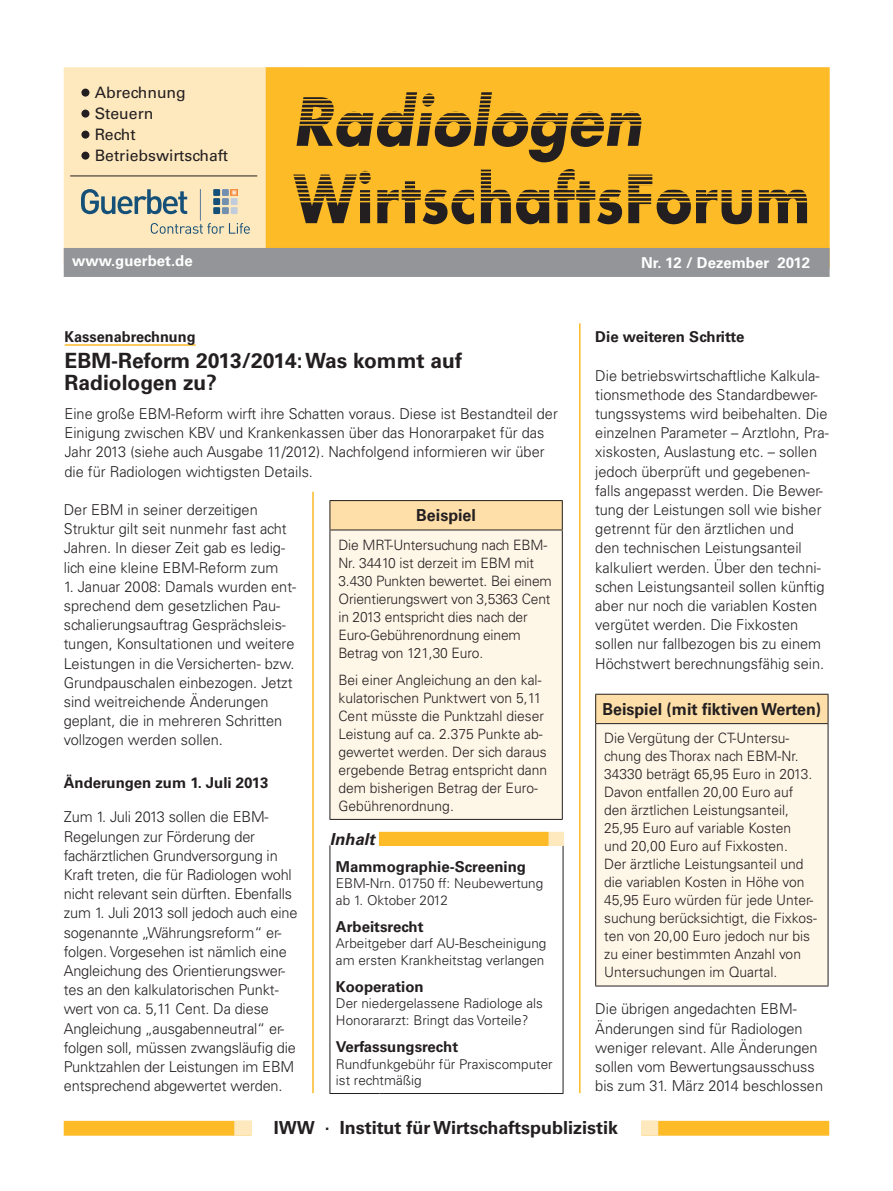
<style>
.page{position:relative;width:893px;height:1191px;background:#fff}
.page>*{position:absolute;margin:0;border:0;box-sizing:border-box;transform-origin:0 0}
.t1{font:700 64.5px "Futura";letter-spacing:.01em;color:#231f20;scale:.86 1}
.t2{font:italic 700 64.5px "Futura";letter-spacing:.01em;color:#231f20;scale:.9 1}
.t3{font:700 21px/22.5px "Univers";color:#231f20}
.t4{font:700 18px "Univers";color:#231f20}
.t5{font:700 16.5px "Univers";color:#231f20}
.t6{font:italic 700 16.5px "Univers";color:#231f20}
.t7{font:15.75px/21px "Univers";color:#231f20}
.t8{font:300 15px/19.2px "Univers";color:#231f20}
.t9{font:700 15px "Univers";color:#231f20}
.t10{font:700 15px "Univers";color:#fff}
.t11{font:300 14.25px/18px "Univers";color:#231f20}
.t12{font:300 13.5px/16.5px "Univers";color:#231f20}
</style>
<div class="page">
<hr style="left:312px;top:323px;width:2px;height:770px;background:#fdbb28">
<hr style="left:579px;top:323px;width:1px;height:770px;background:#fdbb28">
<div style="left:64px;top:1120px;width:187px;height:15px;background:#fdbb28;border:2px solid #fdbb28"></div>
<div style="left:642px;top:1120px;width:187px;height:15px;background:#fdbb28;border:2px solid #fdbb28"></div>
<div style="left:234px;top:1120px;width:17px;height:15px;background:#fee8be;border:2px solid #fee8be"></div>
<div style="left:641px;top:1120px;width:17px;height:15px;background:#fee8be;border:2px solid #fee8be"></div>
<div style="left:64px;top:67px;width:241px;height:198px;background:#fee8be;border:2px solid #fee8be"></div>
<div style="left:266px;top:67px;width:564px;height:202px;background:#fdbb28;border:2px solid #fdbb28"></div>
<div style="left:64px;top:248px;width:766px;height:29px;background:#939598"></div>
<div style="left:81px;top:88px;width:9px;height:9px;background:#231f20;border-radius:50%"></div>
<div style="left:80px;top:87px;width:11px;height:11px;border:2px solid #fee8be;border-radius:50%"></div>
<div style="left:81px;top:109px;width:9px;height:9px;background:#231f20;border-radius:50%"></div>
<div style="left:80px;top:108px;width:11px;height:11px;border:2px solid #fee8be;border-radius:50%"></div>
<div style="left:81px;top:130px;width:9px;height:9px;background:#231f20;border-radius:50%"></div>
<div style="left:80px;top:129px;width:11px;height:11px;border:2px solid #fee8be;border-radius:50%"></div>
<div style="left:81px;top:151px;width:9px;height:9px;background:#231f20;border-radius:50%"></div>
<div style="left:80px;top:150px;width:11px;height:11px;border:2px solid #fee8be;border-radius:50%"></div>
<hr style="left:70px;top:176px;width:187px;height:1px;background:#231f20">
<svg style="left:151px;top:223px;width:99px;height:11px"></svg>
<svg style="left:81px;top:189px;width:106px;height:25px"></svg>
<hr style="left:200px;top:189px;width:1px;height:32px;background:#597a9f">
<div style="left:213px;top:189px;width:7px;height:7px;background:#155078"></div>
<div style="left:222px;top:189px;width:7px;height:7px;background:#738faf"></div>
<div style="left:213px;top:198px;width:7px;height:7px;background:#155078"></div>
<div style="left:222px;top:198px;width:7px;height:7px;background:#738faf"></div>
<div style="left:231px;top:198px;width:7px;height:7px;background:#c0cbdc"></div>
<div style="left:213px;top:207px;width:7px;height:7px;background:#155078"></div>
<div style="left:222px;top:207px;width:7px;height:7px;background:#738faf"></div>
<div style="left:231px;top:207px;width:7px;height:7px;background:#c0cbdc"></div>
<svg style="left:231px;top:189px;width:7px;height:7px"></svg>
<svg style="left:231px;top:189px;width:6px;height:6px"></svg>
<div style="left:379px;top:832px;width:169px;height:13px;background:#fdbb28"></div>
<hr style="left:330px;top:845px;width:1px;height:248px;background:#231f20">
<hr style="left:563px;top:845px;width:1px;height:248px;background:#231f20">
<hr style="left:330px;top:1093px;width:49px;height:1px;background:#231f20">
<hr style="left:379px;top:1093px;width:169px;height:1px;background:#231f20">
<svg style="left:548px;top:1093px;width:15px;height:1px"></svg>
<svg style="left:548px;top:832px;width:16px;height:14px"></svg>
<hr style="left:379px;top:845px;width:169px;height:1px;background:#fdbb28">
<hr style="left:65px;top:344px;width:131px;height:2px;background:#fdbb28">
<div style="left:330px;top:500px;width:232px;height:30px;background:#fedfa9"></div>
<div style="left:330px;top:530px;width:232px;height:289px;background:#fef7e8"></div>
<hr style="left:330px;top:530px;width:1px;height:289px;background:#231f20">
<hr style="left:562px;top:530px;width:1px;height:289px;background:#231f20">
<hr style="left:330px;top:819px;width:233px;height:1px;background:#231f20">
<hr style="left:330px;top:500px;width:233px;height:1px;background:#231f20">
<svg style="left:330px;top:501px;width:1px;height:28px"></svg>
<svg style="left:562px;top:501px;width:1px;height:28px"></svg>
<hr style="left:330px;top:529px;width:233px;height:1px;background:#231f20">
<div style="left:596px;top:694px;width:232px;height:29px;background:#fedfa9"></div>
<div style="left:596px;top:723px;width:232px;height:263px;background:#fef7e8"></div>
<hr style="left:595px;top:724px;width:1px;height:261px;background:#231f20">
<hr style="left:828px;top:724px;width:1px;height:261px;background:#231f20">
<hr style="left:595px;top:985px;width:233px;height:1px;background:#231f20">
<hr style="left:595px;top:694px;width:233px;height:1px;background:#231f20">
<svg style="left:595px;top:694px;width:1px;height:29px"></svg>
<svg style="left:828px;top:694px;width:1px;height:29px"></svg>
<hr style="left:595px;top:723px;width:233px;height:1px;background:#231f20">
<p class="t7" style="left:95px;top:82px;width:135px">Abrechnung<br>Steuern<br>Recht<br>Betriebswirtschaft</p>
<p class="t10" style="left:72px;top:252px;width:122px">www.guerbet.de</p>
<h1 class="t2" style="left:293px;top:79px;width:389px">Radiologen</h1>
<h1 class="t1" style="left:294px;top:154px;width:602px">WirtschaftsForum</h1>
<p class="t10" style="left:641px;top:254px;width:170px">Nr. 12 / Dezember 2012</p>
<p class="t9" style="left:65px;top:328px;width:133px">Kassenabrechnung</p>
<h2 class="t3" style="left:65px;top:349px;width:399px">EBM-Reform 2013/2014: Was kommt auf<br>Radiologen zu?</h2>
<p class="t8" style="left:65px;top:404px;width:495px">Eine große EBM-Reform wirft ihre Schatten voraus. Diese ist Bestandteil der Einigung zwischen KBV und Krankenkassen über das Honorarpaket für das Jahr 2013 (siehe auch Ausgabe 11/2012). Nachfolgend informieren wir über die für Radiologen wichtigsten Details.</p>
<p class="t8" style="left:64px;top:500px;width:224px">Der EBM in seiner derzeitigen Struktur gilt seit nunmehr fast acht Jahren. In dieser Zeit gab es ledig&shy;lich eine kleine EBM-Reform zum</p>
<p class="t8" style="left:64px;top:577px;width:234px">1. Januar 2008: Damals wurden ent&shy;sprechend dem gesetzlichen Pau&shy;schalierungsauftrag Gesprächsleis&shy;tungen, Konsultationen und weitere Leistungen in die Versicherten- bzw.<br>Grundpauschalen einbezogen. Jetzt sind weitreichende Änderungen geplant, die in mehreren Schritten vollzogen werden sollen.</p>
<p class="t9" style="left:64px;top:774px;width:206px">Änderungen zum 1. Juli 2013</p>
<p class="t8" style="left:64px;top:807px;width:235px">Zum 1. Juli 2013 sollen die EBM-Regelungen zur Förderung der fachärztlichen Grundversorgung in Kraft treten, die für Radiologen wohl nicht relevant sein dürften. Ebenfalls zum 1. Juli 2013 soll jedoch auch eine sogenannte „Währungsreform“ er&shy;folgen. Vorgesehen ist nämlich eine Angleichung des Orientierungswer&shy;tes an den kalkulatorischen Punkt&shy;wert von ca. 5,11 Cent. Da diese Angleichung „ausgabenneutral“ er&shy;folgen soll, müssen zwangsläufig die Punktzahlen der Leistungen im EBM entsprechend abgewertet werden.</p>
<p class="t5" style="left:416px;top:506px;width:61px">Beispiel</p>
<p class="t11" style="left:338px;top:536px;width:215px">Die MRT-Untersuchung nach EBM-<br>Nr. 34410 ist derzeit im EBM mit<br>3.430 Punkten bewertet. Bei einem<br>Orientierungswert von 3,5363 Cent in 2013 entspricht dies nach der<br>Euro-Gebührenordnung einem<br>Betrag von 121,30 Euro.</p>
<p class="t11" style="left:338px;top:671px;width:210px">Bei einer Angleichung an den kal&shy;kulatorischen Punktwert von 5,11<br>Cent müsste die Punktzahl dieser<br>Leistung auf ca. 2.375 Punkte ab&shy;gewertet werden. Der sich daraus ergebende Betrag entspricht dann dem bisherigen Betrag der Euro-<br>Gebührenordnung.</p>
<p class="t6" style="left:330px;top:829px;width:46px">Inhalt</p>
<p class="t9" style="left:336px;top:857px;width:192px">Mammographie-Screening</p>
<p class="t12" style="left:336px;top:875px;width:209px">EBM-Nrn. 01750 ff: Neubewertung ab 1. Oktober 2012</p>
<p class="t9" style="left:336px;top:917px;width:89px">Arbeitsrecht</p>
<p class="t12" style="left:336px;top:935px;width:212px">Arbeitgeber darf AU-Bescheinigung am ersten Krankheitstag verlangen</p>
<p class="t9" style="left:336px;top:977px;width:89px">Kooperation</p>
<p class="t12" style="left:336px;top:995px;width:208px">Der niedergelassene Radiologe als<br>Honorararzt: Bringt das Vorteile?</p>
<p class="t9" style="left:336px;top:1038px;width:124px">Verfassungsrecht</p>
<p class="t12" style="left:336px;top:1055px;width:218px">Rundfunkgebühr für Praxiscomputer ist rechtmäßig</p>
<p class="t9" style="left:595px;top:328px;width:151px">Die weiteren Schritte</p>
<p class="t8" style="left:595px;top:365px;width:235px">Die betriebswirtschaftliche Kalkula&shy;tionsmethode des Standardbewer&shy;tungssystems wird beibehalten. Die einzelnen Parameter – Arztlohn, Pra&shy;xiskosten, Auslastung etc. – sollen jedoch überprüft und gegebenen&shy;falls angepasst werden. Die Bewer&shy;tung der Leistungen soll wie bisher getrennt für den ärztlichen und<br>den technischen Leistungsanteil kalkuliert werden. Über den techni&shy;schen Leistungsanteil sollen künftig aber nur noch die variablen Kosten vergütet werden. Die Fixkosten sollen nur fallbezogen bis zu einem Höchstwert berechnungsfähig sein.</p>
<p class="t5" style="left:602px;top:699px;width:220px">Beispiel (mit fiktiven Werten)</p>
<p class="t11" style="left:604px;top:729px;width:214px">Die Vergütung der CT-Untersu&shy;chung des Thorax nach EBM-Nr.<br>34330 beträgt 65,95 Euro in 2013.<br>Davon entfallen 20,00 Euro auf den ärztlichen Leistungsanteil,<br>25,95 Euro auf variable Kosten und 20,00 Euro auf Fixkosten.<br>Der ärztliche Leistungsanteil und die variablen Kosten in Höhe von<br>45,95 Euro würden für jede Unter&shy;suchung berücksichtigt, die Fixkos&shy;ten von 20,00 Euro jedoch nur bis zu einer bestimmten Anzahl von<br>Untersuchungen im Quartal.</p>
<p class="t8" style="left:595px;top:999px;width:229px">Die übrigen angedachten EBM-<br>Änderungen sind für Radiologen weniger relevant. Alle Änderungen sollen vom Bewertungsausschuss bis zum 31. März 2014 beschlossen</p>
<p class="t4" style="left:274px;top:1117px;width:346px">IWW . Institut für Wirtschaftspublizistik</p>
</div>
